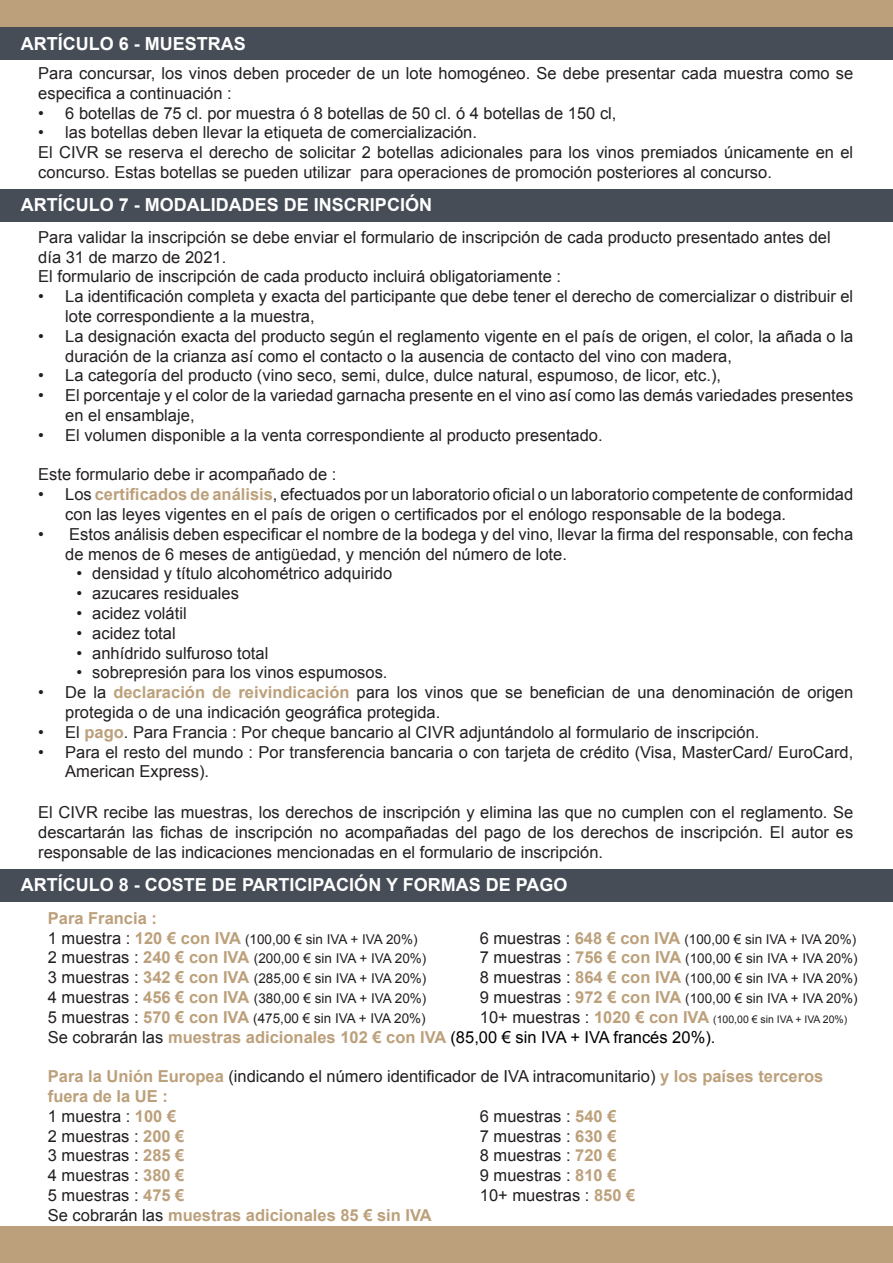
<style>
.page{position:relative;width:893px;height:1263px;background:#fff}
.page>*{position:absolute;margin:0;border:0;box-sizing:border-box;transform-origin:0 0}
.t1{font:700 18px "Arial";color:#fff}
.t2{font:16.5px/19.8px "Arial";color:#231f20}
.t3{font:700 16.5px "Arial";color:#bca07b}
.t4{font:13.5px "Arial";color:#231f20}
.t5{font:10.5px "Arial";color:#231f20}
.s1{font-weight:700;color:#bca07b}
.s2{font-size:16.5px}
.s3{font-weight:700;font-size:16.5px;color:#bca07b}
.s4{font-weight:400;color:#231f20}
.s5{font-weight:400;color:#000}
</style>
<div class="page">
<div style="left:0;top:0;width:893px;height:45px;background:#bca07b"></div>
<div style="left:0;top:28px;width:893px;height:32px;background:#464d57"></div>
<div style="left:0;top:189px;width:893px;height:32px;background:#464d57"></div>
<div style="left:0;top:869px;width:893px;height:32px;background:#464d57"></div>
<div style="left:0;top:1226px;width:893px;height:37px;background:#bca07b"></div>
<p class="t1" style="left:21px;top:31px;width:227px">ARTÍCULO 6 - MUESTRAS</p>
<p class="t2" style="left:38px;top:63px;width:816px">Para concursar, los vinos deben proceder de un lote homogéneo. Se debe presentar cada muestra como se especifica a continuación :</p>
<p class="t2" style="left:38px;top:103px;width:580px">• 6 botellas de 75 cl. por muestra ó 8 botellas de 50 cl. ó 4 botellas de 150 cl,</p>
<p class="t2" style="left:38px;top:123px;width:816px">• las botellas deben llevar la etiqueta de comercialización.<br>El CIVR se reserva el derecho de solicitar 2 botellas adicionales para los vinos premiados únicamente en el concurso. Estas botellas se pueden utilizar para operaciones de promoción posteriores al concurso.</p>
<p class="t1" style="left:21px;top:193px;width:413px">ARTÍCULO 7 - MODALIDADES DE INSCRIPCIÓN</p>
<p class="t2" style="left:38px;top:227px;width:794px">Para validar la inscripción se debe enviar el formulario de inscripción de cada producto presentado antes del día 31 de marzo de 2021.<br>El formulario de inscripción de cada producto incluirá obligatoriamente :</p>
<p class="t2" style="left:65px;top:287px;width:789px;text-indent:-27px">• La identificación completa y exacta del participante que debe tener el derecho de comercializar o distribuir el lote correspondiente a la muestra,</p>
<p class="t2" style="left:65px;top:326px;width:789px;text-indent:-27px">• La designación exacta del producto según el reglamento vigente en el país de origen, el color, la añada o la duración de la crianza así como el contacto o la ausencia de contacto del vino con madera,</p>
<p class="t2" style="left:38px;top:366px;width:684px">• La categoría del producto (vino seco, semi, dulce, dulce natural, espumoso, de licor, etc.),</p>
<p class="t2" style="left:65px;top:386px;width:789px;text-indent:-27px">• El porcentaje y el color de la variedad garnacha presente en el vino así como las demás variedades presentes en el ensamblaje,</p>
<p class="t2" style="left:38px;top:425px;width:566px">• El volumen disponible a la venta correspondiente al producto presentado.</p>
<p class="t2" style="left:38px;top:465px;width:300px">Este formulario debe ir acompañado de :</p>
<p class="t2" style="left:65px;top:485px;width:789px;text-indent:-27px">• Los <span class="s1">certificados de análisis</span>, efectuados por un laboratorio oficial o un laboratorio competente de conformidad con las leyes vigentes en el país de origen o certificados por el enólogo responsable de la bodega.</p>
<p class="t2" style="left:65px;top:524px;width:789px;text-indent:-27px">• Estos análisis deben especificar el nombre de la bodega y del vino, llevar la firma del responsable, con fecha de menos de 6 meses de antigüedad, y mención del número de lote.</p>
<p class="t2" style="left:77px;top:564px;width:317px">• densidad y título alcohométrico adquirido</p>
<p class="t2" style="left:77px;top:584px;width:164px">• azucares residuales</p>
<p class="t2" style="left:77px;top:603px;width:112px">• acidez volátil</p>
<p class="t2" style="left:77px;top:623px;width:101px">• acidez total</p>
<p class="t2" style="left:77px;top:643px;width:193px">• anhídrido sulfuroso total</p>
<p class="t2" style="left:77px;top:663px;width:313px">• sobrepresión para los vinos espumosos.</p>
<p class="t2" style="left:65px;top:683px;width:789px;text-indent:-27px">• De la <span class="s1">declaración de reivindicación</span> para los vinos que se benefician de una denominación de origen protegida o de una indicación geográfica protegida.</p>
<p class="t2" style="left:38px;top:722px;width:723px">• El <span class="s1">pago</span>. Para Francia : Por cheque bancario al CIVR adjuntándolo al formulario de inscripción.</p>
<p class="t2" style="left:65px;top:742px;width:789px;text-indent:-27px">• Para el resto del mundo : Por transferencia bancaria o con tarjeta de crédito (Visa, MasterCard/ EuroCard,<br>American Express).</p>
<p class="t2" style="left:38px;top:803px;width:816px;text-align:justify">El CIVR recibe las muestras, los derechos de inscripción y elimina las que no cumplen con el reglamento. Se descartarán las fichas de inscripción no acompañadas del pago de los derechos de inscripción. El autor es responsable de las indicaciones mencionadas en el formulario de inscripción.</p>
<p class="t1" style="left:21px;top:872px;width:548px">ARTÍCULO 8 - COSTE DE PARTICIPACIÓN Y FORMAS DE PAGO</p>
<p class="t3" style="left:48px;top:907px;width:111px">Para Francia :</p>
<p class="t4" style="left:48px;top:930px;width:371px"><span class="s2">1 muestra :</span> <span class="s3">120 € con IVA</span> (100,00 € sin IVA + IVA 20%)</p>
<p class="t4" style="left:480px;top:930px;width:378px"><span class="s2">6 muestras :</span> <span class="s3">648 € con IVA</span> (100,00 € sin IVA + IVA 20%)</p>
<p class="t4" style="left:48px;top:950px;width:380px"><span class="s2">2 muestras :</span> <span class="s3">240 € con IVA</span> (200,00 € sin IVA + IVA 20%)</p>
<p class="t4" style="left:480px;top:950px;width:379px"><span class="s2">7 muestras :</span> <span class="s3">756 € con IVA</span> (100,00 € sin IVA + IVA 20%)</p>
<p class="t4" style="left:48px;top:970px;width:380px"><span class="s2">3 muestras :</span> <span class="s3">342 € con IVA</span> (285,00 € sin IVA + IVA 20%)</p>
<p class="t4" style="left:480px;top:970px;width:379px"><span class="s2">8 muestras :</span> <span class="s3">864 € con IVA</span> (100,00 € sin IVA + IVA 20%)</p>
<p class="t4" style="left:48px;top:989px;width:380px"><span class="s2">4 muestras :</span> <span class="s3">456 € con IVA</span> (380,00 € sin IVA + IVA 20%)</p>
<p class="t4" style="left:480px;top:989px;width:379px"><span class="s2">9 muestras :</span> <span class="s3">972 € con IVA</span> (100,00 € sin IVA + IVA 20%)</p>
<p class="t4" style="left:48px;top:1009px;width:379px"><span class="s2">5 muestras :</span> <span class="s3">570 € con IVA</span> (475,00 € sin IVA + IVA 20%)</p>
<p class="t5" style="left:480px;top:1012px;width:369px"><span class="s2">10+ muestras :</span> <span class="s3">1020 € con IVA</span> (100,00 € sin IVA + IVA 20%)</p>
<p class="t3" style="left:48px;top:1026px;width:669px"><span class="s4">Se cobrarán las</span> muestras adicionales 102 € con IVA <span class="s5">(85,00 € sin IVA + IVA francés 20%).</span></p>
<p class="t2" style="left:48px;top:1067px;width:777px"><span class="s1">Para la Unión Europea</span> (indicando el número identificador de IVA intracomunitario) <span class="s1">y los países terceros fuera de la UE :<br></span>1 muestra : <span class="s1">100 €</span></p>
<p class="t2" style="left:480px;top:1106px;width:138px">6 muestras : <span class="s1">540 €</span></p>
<p class="t2" style="left:48px;top:1126px;width:138px">2 muestras : <span class="s1">200 €</span></p>
<p class="t2" style="left:480px;top:1126px;width:138px">7 muestras : <span class="s1">630 €</span></p>
<p class="t2" style="left:48px;top:1146px;width:138px">3 muestras : <span class="s1">285 €</span></p>
<p class="t2" style="left:480px;top:1146px;width:138px">8 muestras : <span class="s1">720 €</span></p>
<p class="t2" style="left:48px;top:1166px;width:138px">4 muestras : <span class="s1">380 €</span></p>
<p class="t2" style="left:480px;top:1166px;width:138px">9 muestras : <span class="s1">810 €</span></p>
<p class="t2" style="left:48px;top:1185px;width:138px">5 muestras : <span class="s1">475 €</span></p>
<p class="t2" style="left:480px;top:1185px;width:157px">10+ muestras : <span class="s1">850 €</span></p>
<p class="t3" style="left:48px;top:1204px;width:385px"><span class="s4">Se cobrarán las</span> muestras adicionales 85 € sin IVA</p>
</div>
